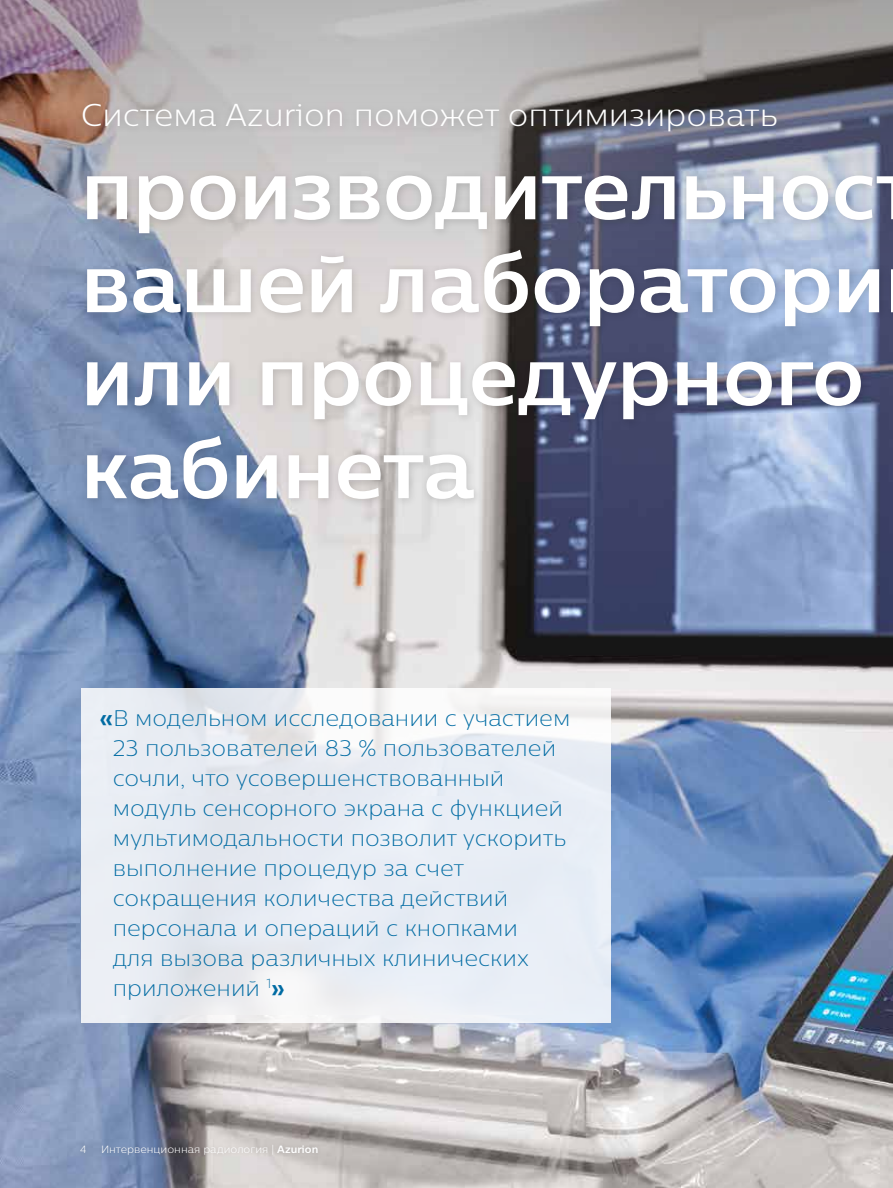
<style>
.page{position:relative;width:893px;height:1188px;background:#fff}
.page>*{position:absolute;margin:0;border:0;box-sizing:border-box;transform-origin:0 0}
.t1{font:700 82.5px/93px "Centrale Sans Pro";letter-spacing:-.01em;color:#fff}
.t2{font:300 31.5px "Centrale Sans Pro";color:#fff}
.t3{font:22.5px/30px "Centrale Sans Pro X Light";color:#006ba3}
.t4{font:300 10.5px "Centrale Sans Pro";color:#fff}
.s1{font-family:"Centrale Sans Pro X Bold"}
.s2{font-weight:700}
</style>
<div class="page">
<img style="left:0;top:298px;width:893px;height:890px">
<svg style="left:81px;top:688px;width:529px;height:334px;background:#e9edf3"></svg>
<svg style="left:0;top:0;width:893px;height:298px;background:#a19c9f"></svg>
<div style="left:77px;top:97px;width:816px;height:412px;background:#000;opacity:.15"></div>
<div style="left:76px;top:1141px;width:246px;height:18px;background:#000;opacity:.15"></div>
<h2 class="t2" style="left:81px;top:96px;width:699px">Система Azurion поможет оптимизировать</h2>
<h1 class="t1" style="left:81px;top:142px;width:806px">производительнос вашей лаборатори или процедурного кабинета</h1>
<p class="t3" style="left:113px;top:702px;width:459px;text-indent:-13px"><span class="s1">«</span>В модельном исследовании с участием<br>23 пользователей 83 % пользователей сочли, что усовершенствованный модуль сенсорного экрана с функцией мультимодальности позволит ускорить выполнение процедур за счет сокращения количества действий персонала и операций с кнопками<br>для вызова различных клинических приложений <sup>1</sup><span class="s1">»</span></p>
<p class="t4" style="left:80px;top:1143px;width:8px">4</p>
<p class="t4" style="left:102px;top:1143px;width:218px">Интервенционная радиология | <span class="s2">Azurion</span></p>
</div>
